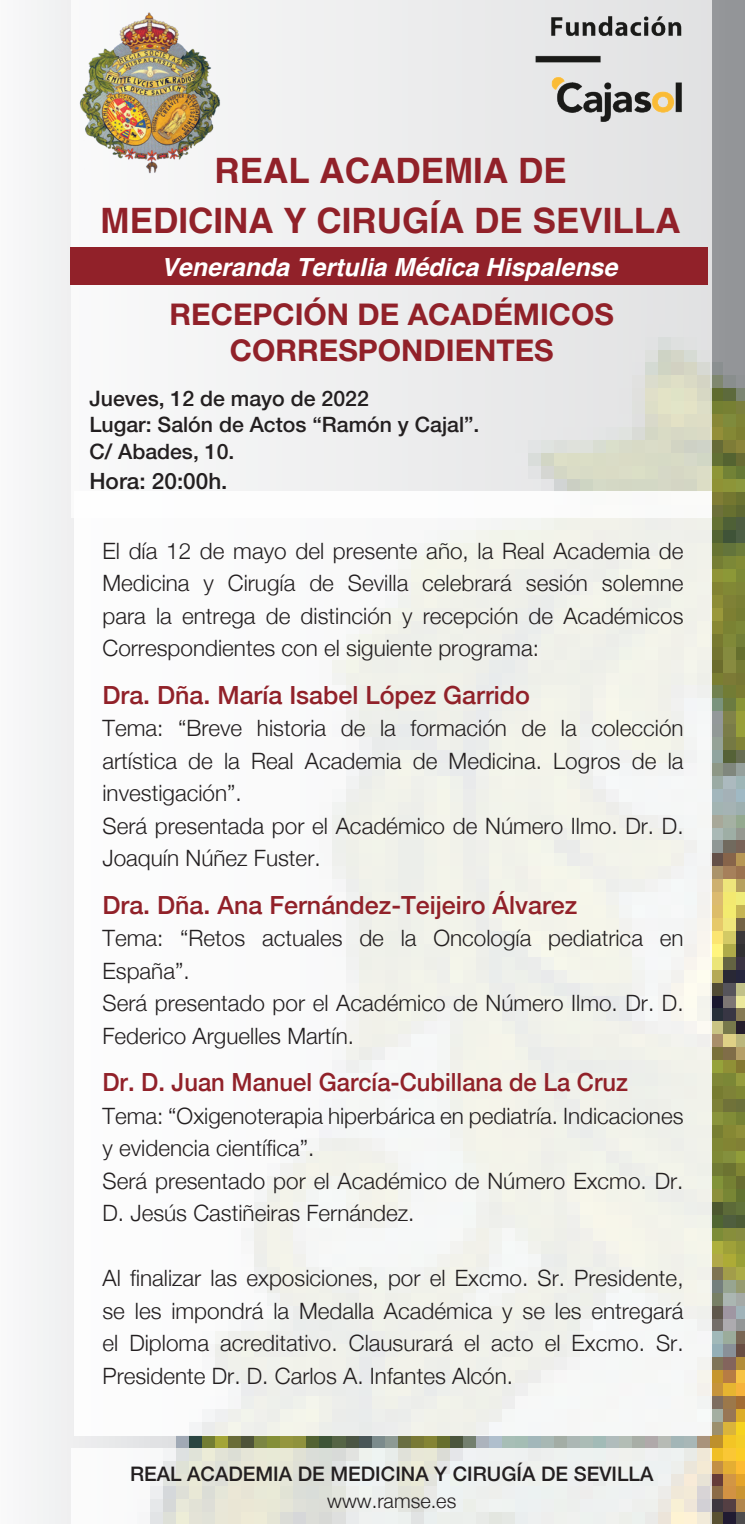
<style>
.page{position:relative;width:745px;height:1524px;background:#fff}
.page>*{position:absolute;margin:0;border:0;box-sizing:border-box;transform-origin:0 0}
.t1{font:700 35px/50px "Helvetica";color:#912129;text-align:center}
.t2{font:700 30px/36px "Helvetica Neue LT Std";color:#912129;text-align:center}
.t3{font:500 25px "Helvetica Neue LT Pro";color:#912129}
.t4{font:500 25px "Helvetica Neue LT Pro";color:#912129;scale:.95 1}
.t5{font:italic 700 25px "Helvetica";color:#fff}
.t6{font:300 22.5px/32.5px "Helvetica Neue LT Pro";color:#231f20}
.t7{font:500 22.5px "Helvetica Neue LT Std";color:#231f20}
.t8{font:500 21.25px/27px "Helvetica Neue LT Std";color:#231f20}
.t9{font:500 21.25px "Helvetica Neue";color:#231f20}
.t10{font:500 20px "Helvetica Neue LT Pro";color:#231f20}
.t11{font:300 20px "Helvetica Neue LT Pro";color:#231f20}
</style>
<div class="page">
<img style="left:31px;top:0;width:713px;height:1524px">
<div style="left:74px;top:491px;width:637px;height:944px;background:#f5f5f3"></div>
<svg style="left:72px;top:0;width:639px;height:518px;fill:#edeeee"></svg>
<div style="left:70px;top:247px;width:637px;height:38px;background:#912129"></div>
<svg style="left:72px;top:1448px;width:639px;height:76px;fill:#edefed"></svg>
<img style="left:533px;top:9px;width:158px;height:143px">
<img style="left:70px;top:9px;width:164px;height:170px">
<h1 class="t1" style="left:100px;top:145px;width:581px">REAL ACADEMIA DE<br>MEDICINA Y CIRUGÍA DE SEVILLA</h1>
<p class="t5" style="left:161px;top:246px;width:457px">Veneranda Tertulia Médica Hispalense</p>
<h2 class="t2" style="left:169px;top:295px;width:445px">RECEPCIÓN DE ACADÉMICOS<br>CORRESPONDIENTES</h2>
<p class="t9" style="left:89px;top:386px;width:281px">Jueves, 12 de mayo de 2022</p>
<p class="t8" style="left:89px;top:410px;width:391px">Lugar: Salón de Actos “Ramón y Cajal”.<br>C/ Abades, 10.</p>
<p class="t7" style="left:89px;top:467px;width:139px">Hora: 20:00h.</p>
<p class="t6" style="left:102px;top:534px;width:582px;text-align:justify">El día 12 de mayo del presente año, la Real Academia de Medicina y Cirugía de Sevilla celebrará sesión solemne para la entrega de distinción y recepción de Académicos Correspondientes con el siguiente programa:</p>
<p class="t3" style="left:102px;top:680px;width:429px">Dra. Dña. María Isabel López Garrido</p>
<p class="t6" style="left:102px;top:711px;width:582px">Tema: “Breve historia de la formación de la colección artística de la Real Academia de Medicina. Logros de la investigación”.<br>Será presentada por el Académico de Número Ilmo. Dr. D.<br>Joaquín Núñez Fuster.</p>
<p class="t3" style="left:102px;top:890px;width:476px">Dra. Dña. Ana Fernández-Teijeiro Álvarez</p>
<p class="t6" style="left:102px;top:921px;width:582px">Tema: “Retos actuales de la Oncología pediatrica en España”.<br>Será presentado por el Académico de Número Ilmo. Dr. D.<br>Federico Arguelles Martín.</p>
<p class="t4" style="left:102px;top:1067px;width:554px">Dr. D. Juan Manuel García-Cubillana de La Cruz</p>
<p class="t6" style="left:102px;top:1099px;width:582px">Tema: “Oxigenoterapia hiperbárica en pediatría. Indicaciones y evidencia científica”.<br>Será presentado por el Académico de Número Excmo. Dr.<br>D. Jesús Castiñeiras Fernández.</p>
<p class="t6" style="left:102px;top:1261px;width:582px;text-align:justify">Al finalizar las exposiciones, por el Excmo. Sr. Presidente, se les impondrá la Medalla Académica y se les entregará el Diploma acreditativo. Clausurará el acto el Excmo. Sr.<br>Presidente Dr. D. Carlos A. Infantes Alcón.</p>
<p class="t10" style="left:130px;top:1461px;width:524px">REAL ACADEMIA DE MEDICINA Y CIRUGÍA DE SEVILLA</p>
<p class="t11" style="left:327px;top:1489px;width:130px">www.ramse.es</p>
</div>
